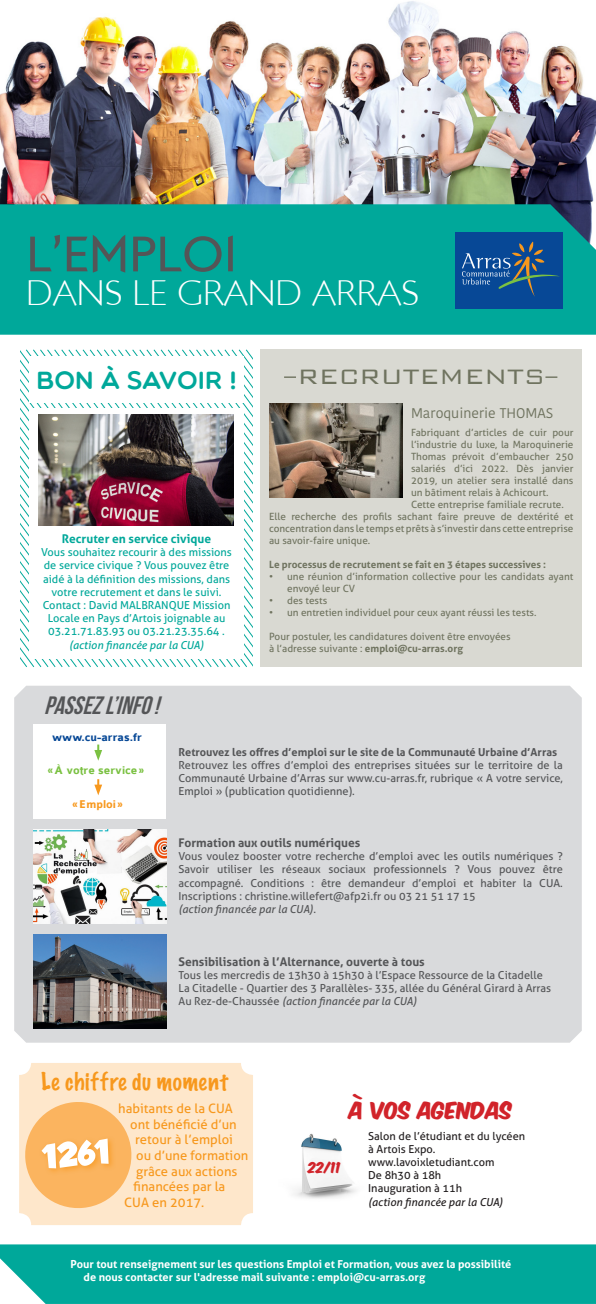
<style>
.page{position:relative;width:596px;height:1304px;background:#fff}
.page>*{position:absolute;margin:0;border:0;box-sizing:border-box;transform-origin:0 0}
.t1{font:50px "London Between";color:#545557}
.t2{font:36px "London MM";color:#fff}
.t3{font:300 27.8px "Bank Gothic";color:#6f735f}
.t4{font:italic 700 25px "Bebas Neue";color:#545557}
.t5{font:25px "Multicolore";color:#00a89a}
.t6{font:100 22px "Marker Felt";letter-spacing:.03em;color:#f7981d}
.t7{font:20px "Komika Axis";color:#d1232a}
.t8{font:14px "Kohinoor Devanagari";color:#6f735f}
.t9{font:13px "Aller";color:#f7981d}
.t10{font:13px "Komika Axis";color:#d1232a}
.t11{font:700 12px "Aller";color:#545557}
.t12{font:700 12px "Aller";color:#00a89a}
.t13{font:700 12px "Colaborate";color:#074896}
.t14{font:700 12px "Colaborate";color:#7bc142}
.t15{font:700 12px "Colaborate";color:#f7981d}
.t16{font:11px/13.2px "Aller";color:#545557;text-align:justify}
.t17{font:11px/13.2px "Aller";color:#00a89a;text-align:center}
.t18{font:700 11px "Aller";color:#fff}
.t19{font:11px "Aller";color:#231f20}
.t20{font:italic 11px "Aller";color:#545557}
.t21{font:700 11px "Aller";color:#545557}
.t22{font:italic 11px "Aller";color:#00a89a}
.t23{font:italic 11px "Aller";color:#231f20}
.t24{font:10px/12px "Aller";color:#6f735f;text-align:justify}
.t25{font:700 10px "Aller";color:#6f735f}
.s1{font-weight:700}
.s2{font-style:normal}
</style>
<div class="page">
<svg style="left:20px;top:350px;width:6px;height:317px"></svg>
<svg style="left:246px;top:349px;width:7px;height:318px"></svg>
<div style="left:19px;top:1063px;width:234px;height:162px;background:#fee7cb;border-radius:12px"></div>
<img style="left:0;top:1px;width:595px;height:203px">
<div style="left:0;top:204px;width:595px;height:131px;background:#00a89a"></div>
<div style="left:0;top:1244px;width:595px;height:60px;background:#00a89a"></div>
<div style="left:454px;top:232px;width:108px;height:76px;background:#074896"></div>
<svg style="left:462px;top:242px;width:97px;height:55px"></svg>
<div style="left:260px;top:350px;width:321px;height:317px;background:#d9d9d2"></div>
<svg style="left:545px;top:376px;width:12px;height:2px"></svg>
<svg style="left:284px;top:376px;width:12px;height:2px"></svg>
<img style="left:270px;top:403px;width:132px;height:94px">
<img style="left:39px;top:415px;width:194px;height:110px">
<svg style="left:25px;top:1102px;width:107px;height:106px"></svg>
<img style="left:294px;top:1133px;width:62px;height:66px">
<div style="left:14px;top:686px;width:567px;height:357px;background:#d9dadc"></div>
<img style="left:33px;top:934px;width:133px;height:94px">
<img style="left:33px;top:829px;width:133px;height:94px">
<div style="left:33px;top:724px;width:133px;height:95px;background:#fff"></div>
<svg style="left:94px;top:745px;width:8px;height:16px"></svg>
<svg style="left:94px;top:779px;width:8px;height:16px"></svg>
<p class="t1" style="left:26px;top:223px;width:212px">L’EMPLOI</p>
<p class="t2" style="left:26px;top:271px;width:394px">DANS LE GRAND ARRAS</p>
<p class="t5" style="left:36px;top:365px;width:201px">BON À SAVOIR !</p>
<p class="t12" style="left:62px;top:531px;width:151px">Recruter en service civique</p>
<p class="t17" style="left:41px;top:546px;width:192px">Vous souhaitez recourir à des missions de service civique ? Vous pouvez être aidé à la définition des missions, dans votre recrutement et dans le suivi.<br>Contact : David MALBRANQUE Mission Locale en Pays d’Artois joignable au 03.21.71.83.93 ou 03.21.23.35.64 .</p>
<p class="t22" style="left:69px;top:638px;width:136px">(action financée par la CUA)</p>
<p class="t4" style="left:44px;top:691px;width:123px">PASSEZL’INFO!</p>
<p class="t3" style="left:297px;top:362px;width:249px">RECRUTEMENTS</p>
<p class="t8" style="left:411px;top:405px;width:144px">Maroquinerie THOMAS</p>
<p class="t24" style="left:411px;top:426px;width:164px">Fabriquant d’articles de cuir pour l’industrie du luxe, la Maroquinerie Thomas prévoit d’embaucher 250 salariés d’ici 2022. Dès janvier 2019, un atelier sera installé dans un bâtiment relais à Achicourt.</p>
<p class="t24" style="left:411px;top:498px;width:154px">Cette entreprise familiale recrute.</p>
<p class="t24" style="left:269px;top:510px;width:306px">Elle recherche des profils sachant faire preuve de dextérité et concentration dans le temps et prêts à s’investir dans cette entreprise au savoir-faire unique.</p>
<p class="t25" style="left:269px;top:558px;width:278px">Le processus de recrutement se fait en 3 étapes successives :</p>
<p class="t24" style="left:287px;top:570px;width:288px;text-indent:-18px">• une réunion d’information collective pour les candidats ayant envoyé leur CV</p>
<p class="t24" style="left:269px;top:594px;width:60px">• des tests</p>
<p class="t24" style="left:269px;top:606px;width:269px">• un entretien individuel pour ceux ayant réussi les tests.</p>
<p class="t24" style="left:269px;top:630px;width:243px">Pour postuler, les candidatures doivent être envoyées</p>
<p class="t24" style="left:269px;top:642px;width:195px">à l’adresse suivante : <span class="s1">emploi@cu-arras.org</span></p>
<p class="t13" style="left:52px;top:731px;width:91px">www.cu-arras.fr</p>
<p class="t14" style="left:48px;top:764px;width:98px">«À votre service»</p>
<p class="t15" style="left:72px;top:798px;width:52px">«Emploi »</p>
<p class="t21" style="left:178px;top:745px;width:380px">Retrouvez les offres d’emploi sur le site de la Communauté Urbaine d’Arras</p>
<p class="t16" style="left:178px;top:758px;width:385px">Retrouvez les offres d’emploi des entreprises situées sur le territoire de la Communauté Urbaine d’Arras sur www.cu-arras.fr, rubrique « A votre service, Emploi » (publication quotidienne).</p>
<p class="t11" style="left:178px;top:835px;width:183px">Formation aux outils numériques</p>
<p class="t16" style="left:178px;top:850px;width:385px">Vous voulez booster votre recherche d’emploi avec les outils numériques ?<br>Savoir utiliser les réseaux sociaux professionnels ? Vous pouvez être accompagné. Conditions : être demandeur d’emploi et habiter la CUA.<br>Inscriptions : christine.willefert@afp2i.fr ou 03 21 51 17 15</p>
<p class="t20" style="left:178px;top:902px;width:139px">(action financée par la CUA)<span class="s2">.</span></p>
<p class="t11" style="left:178px;top:954px;width:248px">Sensibilisation à l’Alternance, ouverte à tous</p>
<p class="t16" style="left:178px;top:968px;width:365px">Tous les mercredis de 13h30 à 15h30 à l’Espace Ressource de la Citadelle</p>
<p class="t16" style="left:178px;top:982px;width:374px">La Citadelle - Quartier des 3 Parallèles- 335, allée du Général Girard à Arras</p>
<p class="t20" style="left:178px;top:995px;width:240px"><span class="s2">Au Rez-de-Chaussée</span> (action financée par la CUA)</p>
<p class="t6" style="left:41px;top:1064px;width:188px">Le chiffre du moment</p>
<p class="t9" style="left:118px;top:1101px;width:116px">habitants de la CUA</p>
<p class="t9" style="left:130px;top:1116px;width:108px">ont bénéficié d’un</p>
<p class="t9" style="left:135px;top:1132px;width:99px">retour à l’emploi</p>
<p class="t9" style="left:136px;top:1147px;width:114px">ou d’une formation</p>
<p class="t9" style="left:136px;top:1163px;width:103px">grâce aux actions</p>
<p class="t9" style="left:133px;top:1179px;width:93px">financées par la</p>
<p class="t9" style="left:124px;top:1194px;width:82px">CUA en 2017.</p>
<p class="t7" style="left:349px;top:1101px;width:164px">À VOS AGENDAS</p>
<p class="t19" style="left:368px;top:1129px;width:158px">Salon de l’étudiant et du lycéen</p>
<p class="t19" style="left:368px;top:1142px;width:69px">à Artois Expo.</p>
<p class="t19" style="left:368px;top:1155px;width:128px">www.lavoixletudiant.com</p>
<p class="t19" style="left:368px;top:1169px;width:75px">De 8h30 à 18h</p>
<p class="t19" style="left:368px;top:1182px;width:95px">Inauguration à 11h</p>
<p class="t23" style="left:368px;top:1195px;width:136px">(action financée par la CUA)</p>
<p class="t10" style="left:308px;top:1161px;width:35px">22/11</p>
<p class="t18" style="left:70px;top:1257px;width:442px">Pour tout renseignement sur les questions Emploi et Formation, vous avez la possibilité</p>
<p class="t18" style="left:83px;top:1270px;width:343px">de nous contacter sur l'adresse mail suivante : emploi@cu-arras.org</p>
</div>
